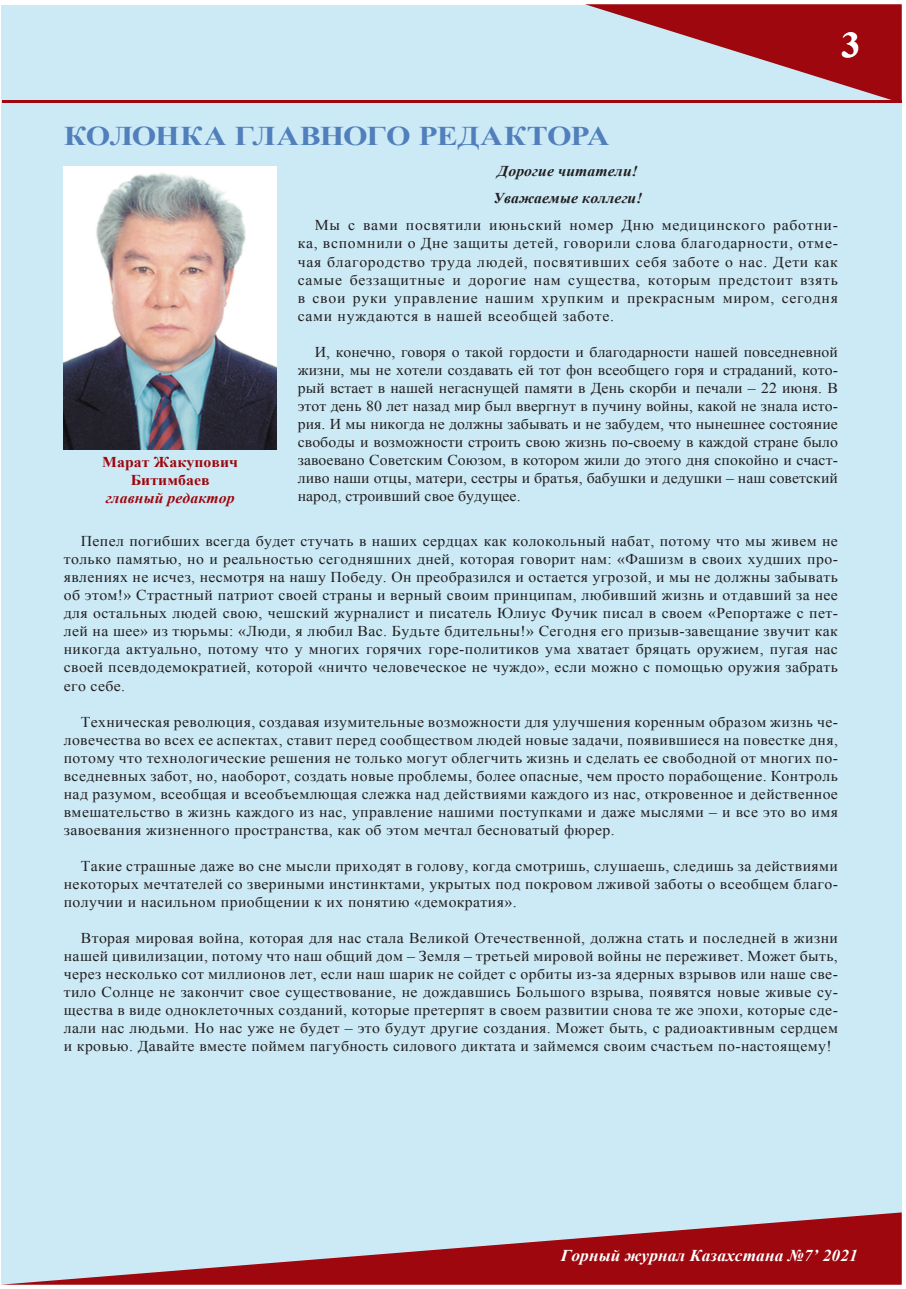
<style>
.page{position:relative;width:906px;height:1289px;background:#fff}
.page>*{position:absolute;margin:0;border:0;box-sizing:border-box;transform-origin:0 0}
.t1{font:700 36px "Times New Roman";color:#fff;scale:1.05 1}
.t2{font:700 27px "Times New Roman";letter-spacing:-.015em;color:#507fbb;scale:1.17 1}
.t3{font:italic 700 16.5px "Times New Roman";letter-spacing:.005em;color:#fff;scale:1.05 1}
.t4{font:15px/18px "Times New Roman";letter-spacing:.025em;color:#231f20;text-align:justify;scale:1.05 1}
.t5{font:italic 700 15px/27px "Times New Roman";letter-spacing:.005em;color:#231f20;scale:1.05 1}
.t6{font:700 15px/18px "Times New Roman";letter-spacing:.005em;color:#9d070d;text-align:center;scale:1.05 1}
.t7{font:italic 700 15px "Times New Roman";letter-spacing:.005em;color:#9d070d;scale:1.05 1}
</style>
<div class="page">
<div style="left:1px;top:5px;width:900px;height:1278px;background:#cceaf6"></div>
<svg style="left:585px;top:4px;width:316px;height:96px"></svg>
<svg style="left:1px;top:1212px;width:900px;height:72px"></svg>
<hr style="left:2px;top:100px;width:899px;height:3px;background:#9d070d">
<img style="left:64px;top:166px;width:213px;height:284px">
<h2 class="t2" style="left:64px;top:117px;width:468px">Колонка главног о редактора</h2>
<h1 class="t1" style="left:841px;top:20px;width:19px">3</h1>
<p class="t5" style="left:493px;top:157px;width:144px">Дорогие читатели!<br>Уважаемые коллеги!</p>
<p class="t4" style="left:298px;top:216px;width:516px;text-indent:17px">Мы с вами посвятили июньский номер Дню медицинского работни&shy;ка, вспомнили о Дне защиты детей, говорили слова благодарности, отме&shy;чая благородство труда людей, посвятивших себя заботе о нас. Дети как самые беззащитные и дорогие нам существа, которым предстоит взять в свои руки управление нашим хрупким и прекрасным миром, сегодня сами нуждаются в нашей всеобщей заботе.</p>
<p class="t4" style="left:298px;top:342px;width:516px;text-indent:17px">И, конечно, говоря о такой гордости и благодарности нашей повседневной жизни, мы не хотели создавать ей тот фон всеобщего горя и страданий, кото&shy;рый встает в нашей негаснущей памяти в День скорби и печали – 22 июня. В этот день 80 лет назад мир был ввергнут в пучину войны, какой не знала исто&shy;рия. И мы никогда не должны забывать и не забудем, что нынешнее состояние свободы и возможности строить свою жизнь по-своему в каждой стране было завоевано Советским Союзом, в котором жили до этого дня спокойно и счаст&shy;ливо наши отцы, матери, сестры и братья, бабушки и дедушки – наш советский народ, строивший свое будущее.</p>
<p class="t4" style="left:64px;top:532px;width:739px;text-indent:17px">Пепел погибших всегда будет стучать в наших сердцах как колокольный набат, потому что мы живем не только памятью, но и реальностью сегодняшних дней, которая говорит нам: «Фашизм в своих худших про&shy;явлениях не исчез, несмотря на нашу Победу. Он преобразился и остается угрозой, и мы не должны забывать об этом!» Страстный патриот своей страны и верный своим принципам, любивший жизнь и отдавший за нее для остальных людей свою, чешский журналист и писатель Юлиус Фучик писал в своем «Репортаже с пет&shy;лей на шее» из тюрьмы: «Люди, я любил Вас. Будьте бдительны!» Сегодня его призыв-завещание звучит как никогда актуально, потому что у многих горячих горе-политиков ума хватает бряцать оружием, пугая нас своей псевдодемократией, которой «ничто человеческое не чуждо», если можно с помощью оружия забрать его себе.</p>
<p class="t4" style="left:64px;top:712px;width:739px;text-indent:17px">Техническая революция, создавая изумительные возможности для улучшения коренным образом жизнь че&shy;ловечества во всех ее аспектах, ставит перед сообществом людей новые задачи, появившиеся на повестке дня, потому что технологические решения не только могут облегчить жизнь и сделать ее свободной от многих по&shy;вседневных забот, но, наоборот, создать новые проблемы, более опасные, чем просто порабощение. Контроль над разумом, всеобщая и всеобъемлющая слежка над действиями каждого из нас, откровенное и действенное вмешательство в жизнь каждого из нас, управление нашими поступками и даже мыслями – и все это во имя завоевания жизненного пространства, как об этом мечтал бесноватый фюрер.</p>
<p class="t4" style="left:64px;top:856px;width:739px;text-indent:17px">Такие страшные даже во сне мысли приходят в голову, когда смотришь, слушаешь, следишь за действиями некоторых мечтателей со звериными инстинктами, укрытых под покровом лживой заботы о всеобщем благо&shy;получии и насильном приобщении к их понятию «демократия».</p>
<p class="t4" style="left:64px;top:928px;width:739px;text-indent:17px">Вторая мировая война, которая для нас стала Великой Отечественной, должна стать и последней в жизни нашей цивилизации, потому что наш общий дом – Земля – третьей мировой войны не переживет. Может быть, через несколько сот миллионов лет, если наш шарик не сойдет с орбиты из-за ядерных взрывов или наше све&shy;тило Солнце не закончит свое существование, не дождавшись Большого взрыва, появятся новые живые су&shy;щества в виде одноклеточных созданий, которые претерпят в своем развитии снова те же эпохи, которые сде&shy;лали нас людьми. Но нас уже не будет – это будут другие создания. Может быть, с радиоактивным сердцем и кровью. Давайте вместе поймем пагубность силового диктата и займемся своим счастьем по-настоящему!</p>
<p class="t6" style="left:102px;top:452px;width:131px">Марат Жакупович<br>Битимбаев</p>
<p class="t7" style="left:106px;top:487px;width:124px">главный редактор</p>
<p class="t3" style="left:561px;top:1244px;width:284px">Горный журнал Казахстана №7’ 2021</p>
</div>
